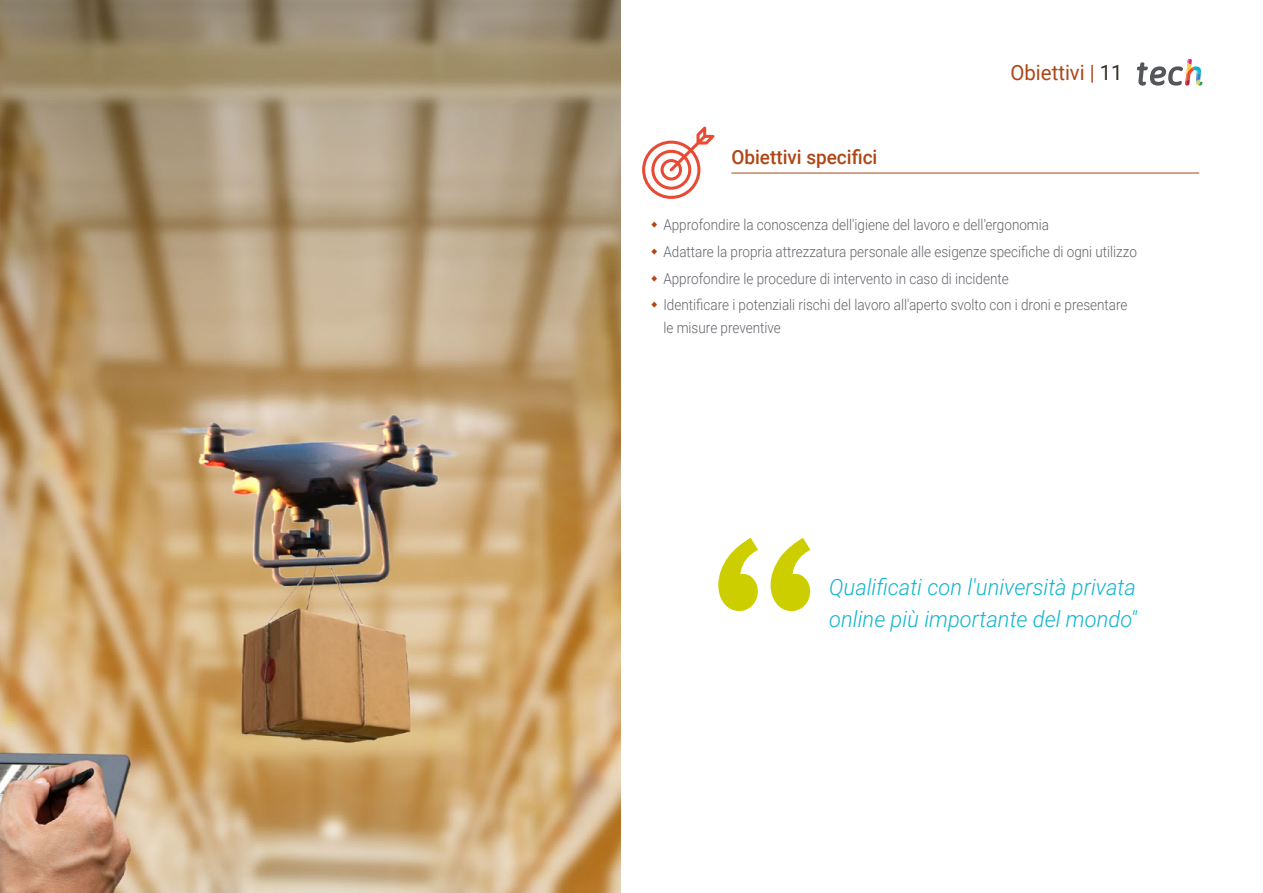
<style>
.page{position:relative;width:1263px;height:893px;background:#fff}
.page>*{position:absolute;margin:0;border:0;box-sizing:border-box;transform-origin:0 0}
.t1{font:italic 300 22.5px/31.5px "Roboto";color:#0fb6cf}
.t2{font:21px "Roboto";color:#ae4615}
.t3{font:500 19.5px "Roboto";color:#ae4615}
.t4{font:300 15px/26.7px "Roboto";color:#61646a;scale:.9 1}
.s1{color:#322e1f}
</style>
<div class="page">
<hr style="left:731px;top:173px;width:468px;height:1px;background:#ae4615">
<svg style="left:642px;top:127px;width:72px;height:72px"></svg>
<img style="left:0;top:0;width:621px;height:893px">
<svg style="left:1137px;top:59px;width:65px;height:27px"></svg>
<svg style="left:718px;top:538px;width:92px;height:73px"></svg>
<h3 class="t3" style="left:731px;top:144px;width:147px">Obiettivi specifici</h3>
<h2 class="t2" style="left:1010px;top:57px;width:114px">Obiettivi | <span class="s1">11</span></h2>
<p class="t4" style="left:663px;top:211px;width:528px">Approfondire la conoscenza dell'igiene del lavoro e dell'ergonomia<br>Adattare la propria attrezzatura personale alle esigenze specifiche di ogni utilizzo Approfondire le procedure di intervento in caso di incidente<br>Identificare i potenziali rischi del lavoro all'aperto svolto con i droni e presentare</p>
<p class="t4" style="left:663px;top:314px;width:132px">le misure preventive</p>
<h1 class="t1" style="left:829px;top:570px;width:309px">Qualificati con l'università privata online più importante del mondo"</h1>
</div>
